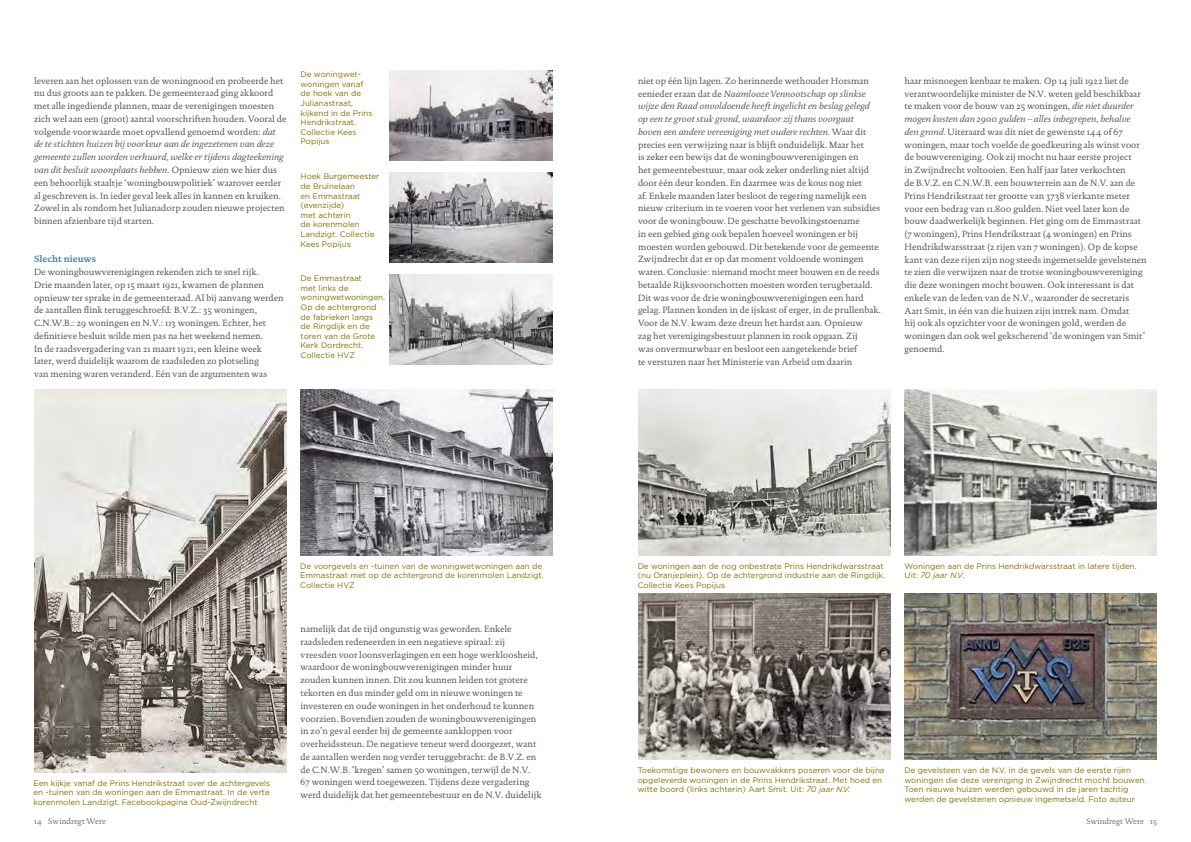
<style>
.page{position:relative;width:1191px;height:842px;background:#fff}
.page>*{position:absolute;margin:0;border:0;box-sizing:border-box;transform-origin:0 0}
.t1{font:9.2px/12.8px "DTL Documenta TOT";color:#575756}
.t2{font:700 9.2px "DTL Documenta TOT";color:#3d829e}
.t3{font:8px/9.6px "Gotham";color:#847100}
.t4{font:8px "DTL Documenta TOT";color:#706f6f}
.s1{font-style:italic}
.s2{font-family:"DTL Documenta TOT Caps"}
.s3{font-family:"DTL Documenta TOT Caps";font-style:italic}
</style>
<div class="page">
<img style="left:389px;top:173px;width:164px;height:89px">
<img style="left:389px;top:275px;width:164px;height:89px">
<img style="left:389px;top:71px;width:164px;height:89px">
<img style="left:638px;top:390px;width:252px;height:165px">
<img style="left:904px;top:390px;width:253px;height:166px">
<img style="left:638px;top:594px;width:252px;height:166px">
<img style="left:904px;top:594px;width:253px;height:166px">
<img style="left:34px;top:390px;width:252px;height:382px">
<img style="left:300px;top:390px;width:253px;height:166px">
<p class="t1" style="left:34px;top:74px;width:254px">leveren aan het oplossen van de woningnood en probeerde het nu dus groots aan te pakken. De gemeenteraad ging akkoord met alle ingediende plannen, maar de verenigingen moesten zich wel aan een (groot) aantal voorschriften houden. Vooral de volgende voorwaarde moet opvallend genoemd worden: <span class="s1">dat de te stichten huizen bij voorkeur aan de ingezetenen van deze gemeente zullen worden verhuurd, welke er tijdens dagteekening van dit besluit woonplaats hebben</span>. Opnieuw zien we hier dus een behoorlijk staaltje ‘woningbouwpolitiek’ waarover eerder al geschreven is. In ieder geval leek alles in kannen en kruiken.<br>Zowel in als rondom het Julianadorp zouden nieuwe projecten binnen afzienbare tijd starten.</p>
<p class="t2" style="left:34px;top:253px;width:64px">Slecht nieuws</p>
<p class="t1" style="left:34px;top:266px;width:251px">De woningbouwverenigingen rekenden zich te snel rijk.<br>Drie maanden later, op <span class="s2">15</span> maart <span class="s2">1921</span>, kwamen de plannen opnieuw ter sprake in de gemeenteraad. Al bij aanvang werden de aantallen flink teruggeschroefd: B.V.Z.: <span class="s2">35</span> woningen, C.N.W.B.: <span class="s2">29</span> woningen en N.V.: <span class="s2">113</span> woningen. Echter, het definitieve besluit wilde men pas na het weekend nemen.<br>In de raadsvergadering van <span class="s2">21</span> maart <span class="s2">1921</span>, een kleine week later, werd duidelijk waarom de raadsleden zo plotseling<br>van mening waren veranderd. Eén van de argumenten was</p>
<p class="t3" style="left:300px;top:69px;width:73px">De woningwet&shy;woningen vanaf de hoek van de<br>Julianastraat, kijkend in de Prins<br>Hendrikstraat.<br>Collectie Kees<br>Popijus</p>
<p class="t3" style="left:300px;top:172px;width:80px">Hoek Burgemeester de Bruïnelaan<br>en Emmastraat (evenzijde)<br>met achterin<br>de korenmolen<br>Landzigt. Collectie<br>Kees Popijus</p>
<p class="t3" style="left:300px;top:273px;width:86px">De Emmastraat<br>met links de woningwetwoningen.<br>Op de achtergrond de fabrieken langs de Ringdijk en de toren van de Grote<br>Kerk Dordrecht.<br>Collectie HVZ</p>
<p class="t1" style="left:638px;top:74px;width:244px">niet op één lijn lagen. Zo herinnerde wethouder Horsman eenieder eraan dat de <span class="s1">Naamlooze Vennootschap op slinkse wijze den Raad onvoldoende heeft ingelicht en beslag gelegd op een te groot stuk grond, waardoor zij thans voorgaat<br>boven een andere vereeniging met oudere rechten.</span> Waar dit precies een verwijzing naar is blijft onduidelijk. Maar het<br>is zeker een bewijs dat de woningbouwverenigingen en<br>het gemeentebestuur, maar ook zeker onderling niet altijd door één deur konden. En daarmee was de kous nog niet<br>af. Enkele maanden later besloot de regering namelijk een nieuw criterium in te voeren voor het verlenen van subsidies voor de woningbouw. De geschatte bevolkingstoename<br>in een gebied ging ook bepalen hoeveel woningen er bij moesten worden gebouwd. Dit betekende voor de gemeente Zwijndrecht dat er op dat moment voldoende woningen waren. Conclusie: niemand mocht meer bouwen en de reeds betaalde Rijksvoorschotten moesten worden terugbetaald.<br>Dit was voor de drie woningbouwverenigingen een hard gelag. Plannen konden in de ijskast of erger, in de prullenbak.<br>Voor de N.V. kwam deze dreun het hardst aan. Opnieuw<br>zag het verenigingsbestuur plannen in rook opgaan. Zij<br>was onvermurwbaar en besloot een aangetekende brief<br>te versturen naar het Ministerie van Arbeid om daarin</p>
<p class="t1" style="left:904px;top:74px;width:244px">haar misnoegen kenbaar te maken. Op <span class="s2">14</span> juli <span class="s2">1922</span> liet de verantwoordelijke minister de N.V. weten geld beschikbaar te maken voor de bouw van <span class="s2">25</span> woningen, <span class="s1">die niet duurder mogen kosten dan</span> <span class="s3">2900</span> <span class="s1">gulden – alles inbegrepen, behalve den grond.</span> Uiteraard was dit niet de gewenste <span class="s2">144</span> of <span class="s2">67 </span>woningen, maar toch voelde de goedkeuring als winst voor de bouwvereniging. Ook zij mocht nu haar eerste project<br>in Zwijndrecht voltooien. Een half jaar later verkochten<br>de B.V.Z. en C.N.W.B. een bouwterrein aan de N.V. aan de Prins Hendrikstraat ter grootte van <span class="s2">3738</span> vierkante meter voor een bedrag van <span class="s2">11.800</span> gulden. Niet veel later kon de bouw daadwerkelijk beginnen. Het ging om de Emmastraat (<span class="s2">7</span> woningen), Prins Hendrikstraat (<span class="s2">4</span> woningen) en Prins Hendrikdwarsstraat (<span class="s2">2</span> rijen van <span class="s2">7</span> woningen). Op de kopse kant van deze rijen zijn nog steeds ingemetselde gevelstenen te zien die verwijzen naar de trotse woningbouwvereniging die deze woningen mocht bouwen. Ook interessant is dat enkele van de leden van de N.V., waaronder de secretaris Aart Smit, in één van die huizen zijn intrek nam. Omdat<br>hij ook als opzichter voor de woningen gold, werden de woningen dan ook wel gekscherend ‘de woningen van Smit’ genoemd.</p>
<p class="t3" style="left:33px;top:778px;width:238px;text-align:justify">Een kijkje vanaf de Prins Hendrikstraat over de achtergevels en -tuinen van de woningen aan de Emmastraat. In de verte korenmolen Landzigt. Facebookpagina Oud-Zwijndrecht</p>
<p class="t3" style="left:300px;top:561px;width:245px">De voorgevels en -tuinen van de woningwetwoningen aan de<br>Emmastraat met op de achtergrond de korenmolen Landzigt.<br>Collectie HVZ</p>
<p class="t3" style="left:638px;top:561px;width:249px">De woningen aan de nog onbestrate Prins Hendrikdwarsstraat (nu Oranjeplein). Op de achtergrond industrie aan de Ringdijk.<br>Collectie Kees Popijus</p>
<p class="t1" style="left:300px;top:623px;width:242px">namelijk dat de tijd ongunstig was geworden. Enkele raadsleden redeneerden in een negatieve spiraal: zij vreesden voor loonsverlagingen en een hoge werkloosheid, waardoor de woningbouwverenigingen minder huur zouden kunnen innen. Dit zou kunnen leiden tot grotere tekorten en dus minder geld om in nieuwe woningen te investeren en oude woningen in het onderhoud te kunnen voorzien. Bovendien zouden de woningbouwverenigingen in zo’n geval eerder bij de gemeente aankloppen voor overheidssteun. De negatieve teneur werd doorgezet, want de aantallen werden nog verder teruggebracht: de B.V.Z. en de C.N.W.B. ‘kregen’ samen <span class="s2">50</span> woningen, terwijl de N.V.<br><span class="s2">67</span> woningen werd toegewezen. Tijdens deze vergadering werd duidelijk dat het gemeentebestuur en de N.V. duidelijk</p>
<p class="t3" style="left:638px;top:765px;width:248px">Toekomstige bewoners en bouwvakkers poseren voor de bijna opgeleverde woningen in de Prins Hendrikstraat. Met hoed en witte boord (links achterin) Aart Smit. Uit: <span class="s1">70 jaar N.V.</span></p>
<p class="t3" style="left:904px;top:561px;width:234px">Woningen aan de Prins Hendrikdwarsstraat in latere tijden.<br>Uit: <span class="s1">70 jaar N.V</span>.</p>
<p class="t3" style="left:904px;top:765px;width:243px">De gevelsteen van de N.V. in de gevels van de eerste rijen woningen die deze vereniging in Zwijndrecht mocht bouwen.<br>Toen nieuwe huizen werden gebouwd in de jaren tachtig werden de gevelstenen opnieuw ingemetseld. Foto auteur</p>
<p class="t4" style="left:34px;top:816px;width:73px"><span class="s2">14</span> Swindregt Were</p>
<p class="t4" style="left:1086px;top:816px;width:72px">Swindregt Were <span class="s2">15</span></p>
</div>
